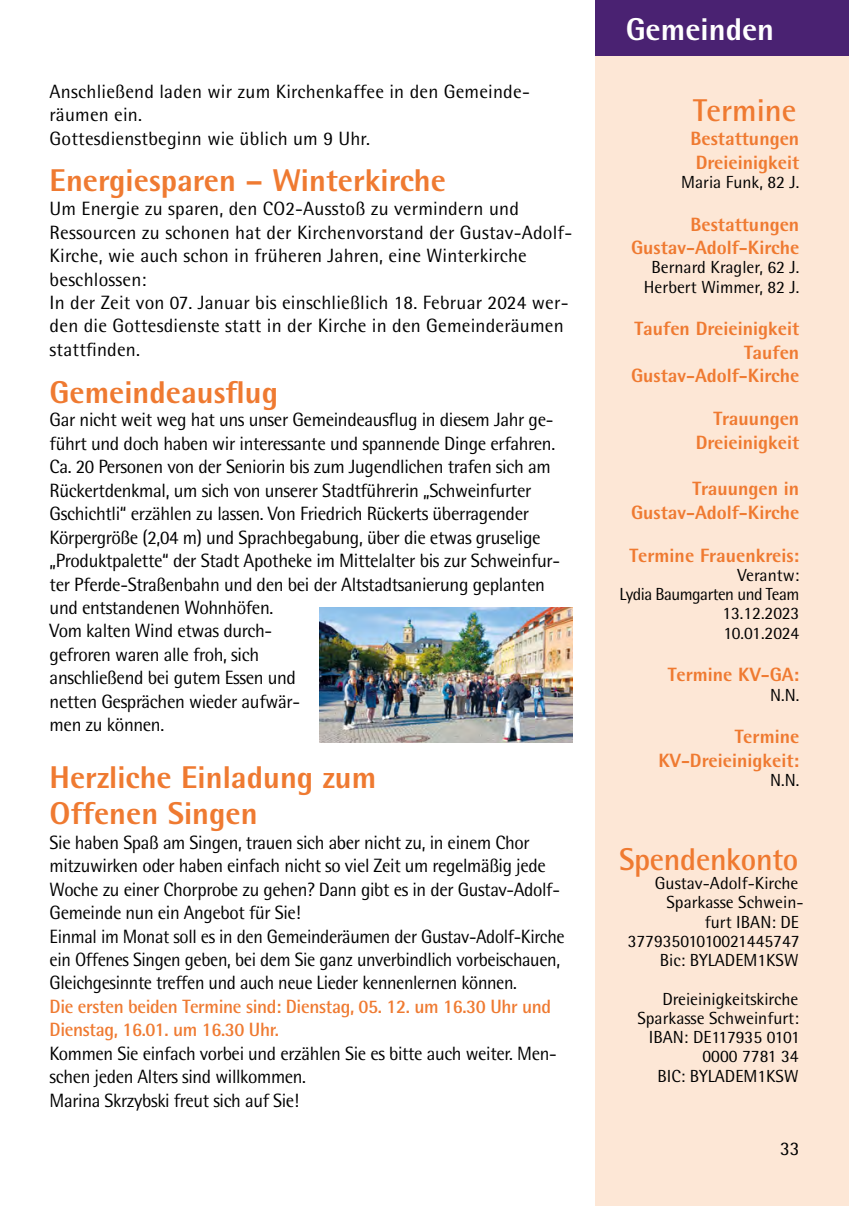
<style>
.page{position:relative;width:849px;height:1206px;background:#fff}
.page>*{position:absolute;margin:0;border:0;box-sizing:border-box;transform-origin:0 0}
.Überschrift{font:800 31.5px/35px "Rotis Semi Sans Std";color:#ef7a31}
.Überschrift-2{font:700 31.5px "Rotis Semi Sans Std";letter-spacing:-.01em;color:#ef7a31}
.t1{font:800 31.5px "Rotis Semi Sans Std";color:#fff}
.Fließtext{font:19.25px/23.4px "Rotis Semi Sans Std";letter-spacing:-.02em;color:#000}
.Fließtext-2{font:19.25px/23.4px "Rotis Semi Sans Std";letter-spacing:.01em;color:#000}
.Fließtext-3{font:19.25px/23.4px "Rotis Semi Sans Std";letter-spacing:-.02em;color:#000;scale:.95 1}
.Textüberschrift_rotis_extra_bold_11pt_li{font:800 19.25px/23.4px "Rotis Semi Sans Std";color:#ef7a31;text-align:right}
.Fließtext-4{font:700 19.25px/23.4px "Rotis Semi Sans Std";letter-spacing:-.02em;color:#ef7a31}
.Termine{font:800 19.25px/23.4px "Rotis Semi Sans Std";color:#ef7a31;text-align:right}
.Termine-2{font:17.5px/19.2px "Rotis Semi Sans Std";color:#000;text-align:right}
.Termine-3{font:17.5px "Rotis Semi Sans Std";letter-spacing:-.03em;color:#000}
</style>
<div class="page">
<div style="left:595px;top:0;width:253px;height:1205px;background:#fde7d6"></div>
<div style="left:595px;top:0;width:253px;height:56px;background:#4a2272"></div>
<img style="left:319px;top:607px;width:253px;height:135px">
<h1 class="t1" style="left:625px;top:10px;width:150px">Gemeinden</h1>
<p class="Fließtext-2" style="left:50px;top:79px;width:481px">Anschließend laden wir zum Kirchenkaffee in den Gemeinde&shy;räumen ein.</p>
<p class="Fließtext-2" style="left:50px;top:126px;width:322px">Gottesdienstbeginn wie üblich um 9 Uhr.</p>
<p class="Textüberschrift_rotis_extra_bold_11pt_li" style="left:690px;top:127px;width:110px;text-align:left">Bestattungen<br>Dreieinigkeit</p>
<p class="Termine-2" style="left:681px;top:172px;width:120px">Maria Funk, 82 J.</p>
<p class="Termine" style="left:631px;top:212px;width:170px">Bestattungen<br>Gustav-Adolf-Kirche</p>
<p class="Termine-2" style="left:651px;top:258px;width:149px">Bernard Kragler, 62 J.</p>
<p class="Termine-2" style="left:643px;top:277px;width:157px">Herbert Wimmer, 82 J.</p>
<p class="Textüberschrift_rotis_extra_bold_11pt_li" style="left:634px;top:317px;width:166px">Taufen Dreieinigkeit</p>
<p class="Textüberschrift_rotis_extra_bold_11pt_li" style="left:631px;top:340px;width:170px">Taufen<br>Gustav-Adolf-Kirche</p>
<p class="Termine" style="left:695px;top:406px;width:105px">Trauungen<br>Dreieinigkeit</p>
<p class="Textüberschrift_rotis_extra_bold_11pt_li" style="left:631px;top:477px;width:170px">Trauungen in<br>Gustav-Adolf-Kirche</p>
<p class="Textüberschrift_rotis_extra_bold_11pt_li" style="left:629px;top:543px;width:171px">Termine Frauenkreis:</p>
<p class="Termine-2" style="left:737px;top:565px;width:63px">Verantw:</p>
<p class="Termine-3" style="left:619px;top:584px;width:181px">Lydia Baumgarten und Team</p>
<p class="Termine-2" style="left:722px;top:603px;width:78px">13.12.2023</p>
<p class="Termine-2" style="left:723px;top:623px;width:77px">10.01.2024</p>
<p class="Textüberschrift_rotis_extra_bold_11pt_li" style="left:667px;top:662px;width:133px">Termine KV-GA:</p>
<p class="Termine-2" style="left:769px;top:685px;width:31px">N.N.</p>
<p class="Textüberschrift_rotis_extra_bold_11pt_li" style="left:734px;top:724px;width:66px">Termine</p>
<p class="Textüberschrift_rotis_extra_bold_11pt_li" style="left:658px;top:748px;width:142px">KV-Dreieinigkeit:</p>
<p class="Termine-2" style="left:769px;top:770px;width:31px">N.N.</p>
<p class="Überschrift-2" style="left:692px;top:91px;width:105px">Termine</p>
<p class="Überschrift" style="left:50px;top:162px;width:398px">Energiesparen – Winterkirche</p>
<p class="Fließtext-2" style="left:50px;top:197px;width:524px">Um Energie zu sparen, den CO2-Ausstoß zu vermindern und Ressourcen zu schonen hat der Kirchenvorstand der Gustav-Adolf-Kirche, wie auch schon in früheren Jahren, eine Winterkirche beschlossen:</p>
<p class="Fließtext-2" style="left:50px;top:291px;width:520px">In der Zeit von 07. Januar bis einschließlich 18. Februar 2024 wer&shy;den die Gottesdienste statt in der Kirche in den Gemeinderäumen stattfinden.</p>
<p class="Überschrift" style="left:50px;top:374px;width:230px">Gemeindeausflug</p>
<p class="Fließtext" style="left:50px;top:408px;width:507px">Gar nicht weit weg hat uns unser Gemeindeausflug in diesem Jahr ge&shy;führt und doch haben wir interessante und spannende Dinge erfahren.</p>
<p class="Fließtext" style="left:50px;top:455px;width:512px">Ca. 20 Personen von der Seniorin bis zum Jugendlichen trafen sich am Rückertdenkmal, um sich von unserer Stadtführerin „Schweinfurter Gschichtli“ erzählen zu lassen. Von Friedrich Rückerts überragender Körpergröße (2,04 m) und Sprachbegabung, über die etwas gruselige „Produktpalette“ der Stadt Apotheke im Mittelalter bis zur Schweinfur&shy;ter Pferde-Straßenbahn und den bei der Altstadtsanierung geplanten und entstandenen Wohnhöfen.</p>
<p class="Fließtext" style="left:50px;top:619px;width:252px">Vom kalten Wind etwas durch&shy;gefroren waren alle froh, sich anschließend bei gutem Essen und netten Gesprächen wieder aufwär&shy;men zu können.</p>
<p class="Überschrift" style="left:50px;top:759px;width:328px">Herzliche Einladung zum<br>Offenen Singen</p>
<p class="Fließtext" style="left:50px;top:830px;width:511px">Sie haben Spaß am Singen, trauen sich aber nicht zu, in einem Chor mitzuwirken oder haben einfach nicht so viel Zeit um regelmäßig jede Woche zu einer Chorprobe zu gehen? Dann gibt es in der Gustav-Adolf-Gemeinde nun ein Angebot für Sie!</p>
<p class="Fließtext-3" style="left:50px;top:924px;width:543px">Einmal im Monat soll es in den Gemeinderäumen der Gustav-Adolf-Kirche ein Offenes Singen geben, bei dem Sie ganz unverbindlich vorbeischauen,<br>Gleichgesinnte treffen und auch neue Lieder kennenlernen können.</p>
<p class="Fließtext-4" style="left:50px;top:994px;width:503px">Die ersten beiden Termine sind: Dienstag, 05. 12. um 16.30 Uhr und<br>Dienstag, 16.01. um 16.30 Uhr.</p>
<p class="Fließtext" style="left:50px;top:1041px;width:508px">Kommen Sie einfach vorbei und erzählen Sie es bitte auch weiter. Men&shy;schen jeden Alters sind willkommen.</p>
<p class="Fließtext" style="left:50px;top:1088px;width:251px">Marina Skrzybski freut sich auf Sie!</p>
<p class="Überschrift-2" style="left:619px;top:839px;width:181px">Spendenkonto</p>
<p class="Termine-2" style="left:654px;top:873px;width:145px">Gustav-Adolf-Kirche</p>
<p class="Termine-2" style="left:627px;top:892px;width:177px">Sparkasse Schwein-<br>furt IBAN: DE<br>37793501010021445747</p>
<p class="Termine-2" style="left:659px;top:950px;width:140px">Bic: BYLADEM1KSW</p>
<p class="Termine-2" style="left:662px;top:988px;width:138px">Dreieinigkeitskirche</p>
<p class="Termine-2" style="left:637px;top:1008px;width:164px">Sparkasse Schweinfurt:<br>IBAN: DE117935 0101<br>0000 7781 34</p>
<p class="Termine-2" style="left:657px;top:1065px;width:143px">BIC: BYLADEM1KSW</p>
<p class="Fließtext" style="left:779px;top:1136px;width:21px">33</p>
</div>
